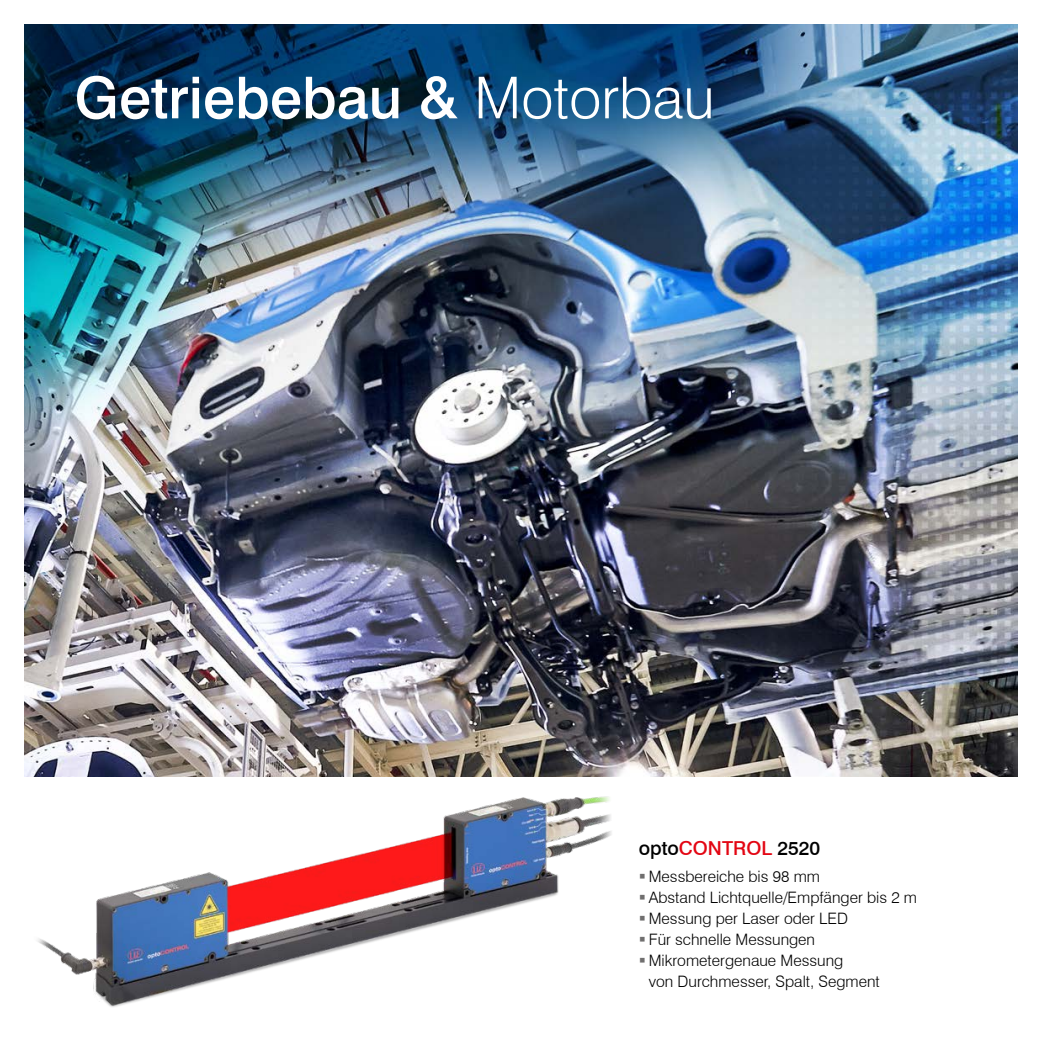
<style>
.page{position:relative;width:1042px;height:1042px;background:#fff}
.page>*{position:absolute;margin:0;border:0;box-sizing:border-box;transform-origin:0 0}
.t1{font:500 57.75px "Swiss 721 BT";color:#fff}
.t2{font:500 19.25px "Swiss 721 BT";color:#000}
.t3{font:300 15.75px/21px "Swiss 721 BT";color:#000}
.s1{font-weight:300}
.s2{color:#e30613}
</style>
<div class="page">
<img style="left:25px;top:25px;width:992px;height:751px">
<img style="left:38px;top:796px;width:574px;height:211px">
<h1 class="t1" style="left:74px;top:63px;width:642px">Getriebebau &amp; <span class="s1">Motorbau</span></h1>
<p class="t2" style="left:639px;top:836px;width:183px">opto<span class="s2">CONTROL</span> 2520</p>
<p class="t3" style="left:649px;top:866px;width:270px">Messbereiche bis 98 mm<br>Abstand Lichtquelle/Empfänger bis 2 m<br>Messung per Laser oder LED<br>Für schnelle Messungen<br>Mikrometergenaue Messung<br>von Durchmesser, Spalt, Segment</p>
</div>
